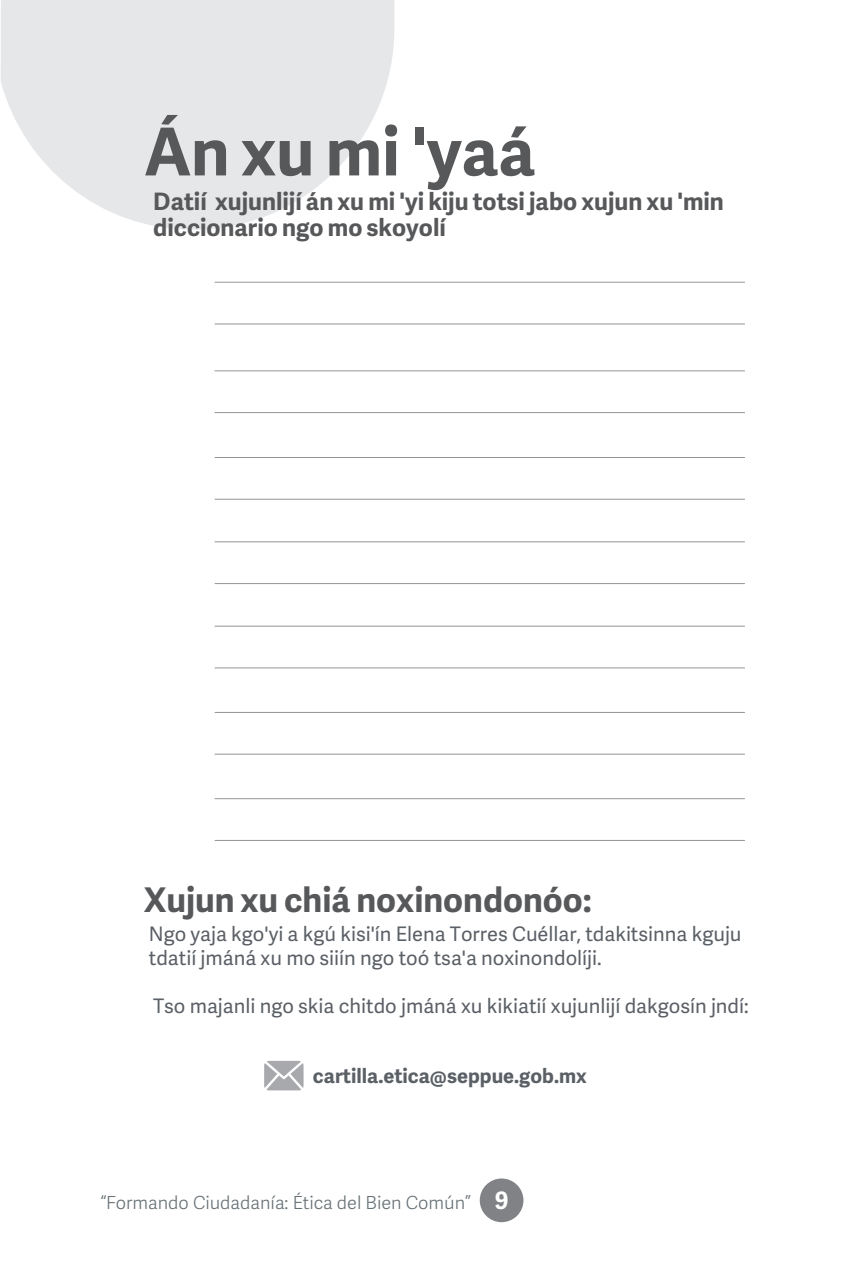
<style>
.page{position:relative;width:849px;height:1281px;background:#fff}
.page>*{position:absolute;margin:0;border:0;box-sizing:border-box;transform-origin:0 0}
.t1{font:700 66px "Adelle Sans";color:#57585a}
.t2{font:700 34px "Adelle Sans";color:#57585a}
.t3{font:700 24px/26px "Adelle Sans";color:#57585a}
.t4{font:20px/24px "Adelle Sans";color:#5b6066}
.t5{font:700 20px "Adelle Sans";color:#5b6066}
.t6{font:300 18px "Adelle Sans";color:#667075}
.s1{font-weight:700;font-size:24px;color:#fff}
</style>
<div class="page">
<div style="left:480px;top:1178px;width:43px;height:44px;background:#808285;border-radius:50%"></div>
<hr style="left:215px;top:282px;width:530px;height:1px;background:#939598">
<hr style="left:215px;top:323px;width:530px;height:1px;background:#939598">
<hr style="left:215px;top:370px;width:530px;height:1px;background:#939598">
<hr style="left:215px;top:412px;width:530px;height:1px;background:#939598">
<hr style="left:215px;top:457px;width:530px;height:1px;background:#939598">
<hr style="left:215px;top:499px;width:530px;height:1px;background:#939598">
<hr style="left:215px;top:541px;width:530px;height:1px;background:#939598">
<hr style="left:215px;top:583px;width:530px;height:1px;background:#939598">
<hr style="left:215px;top:626px;width:530px;height:1px;background:#939598">
<hr style="left:215px;top:667px;width:530px;height:1px;background:#939598">
<hr style="left:215px;top:712px;width:530px;height:1px;background:#939598">
<hr style="left:215px;top:754px;width:530px;height:1px;background:#939598">
<hr style="left:215px;top:798px;width:530px;height:1px;background:#939598">
<hr style="left:215px;top:840px;width:530px;height:1px;background:#939598">
<svg style="left:264px;top:1061px;width:39px;height:29px"></svg>
<svg style="left:1px;top:0;width:393px;height:230px;fill:#e6e7e9"></svg>
<h1 class="t1" style="left:144px;top:104px;width:392px">Án xu mi 'yaá</h1>
<p class="t3" style="left:153px;top:188px;width:572px">Datií xujunlĳí án xu mi 'yi kĳu totsi jabo xujun xu 'min diccionario ngo mo skoyolí</p>
<h2 class="t2" style="left:144px;top:875px;width:449px">Xujun xu chiá noxinondonóo:</h2>
<p class="t4" style="left:149px;top:921px;width:594px">Ngo yaja kgo'yi a kgú kisi'ín Elena Torres Cuéllar, tdakitsinna kguju tdatií jmáná xu mo siiín ngo toó tsa'a noxinondolíji.</p>
<p class="t4" style="left:153px;top:993px;width:597px">Tso majanli ngo skia chitdo jmáná xu kikiatií xujunlĳí dakgosín jndí:</p>
<p class="t5" style="left:313px;top:1061px;width:275px">cartilla.etica@seppue.gob.mx</p>
<p class="t6" style="left:100px;top:1189px;width:410px">“Formando Ciudadanía: Ética del Bien Común” <span class="s1">9</span></p>
</div>
